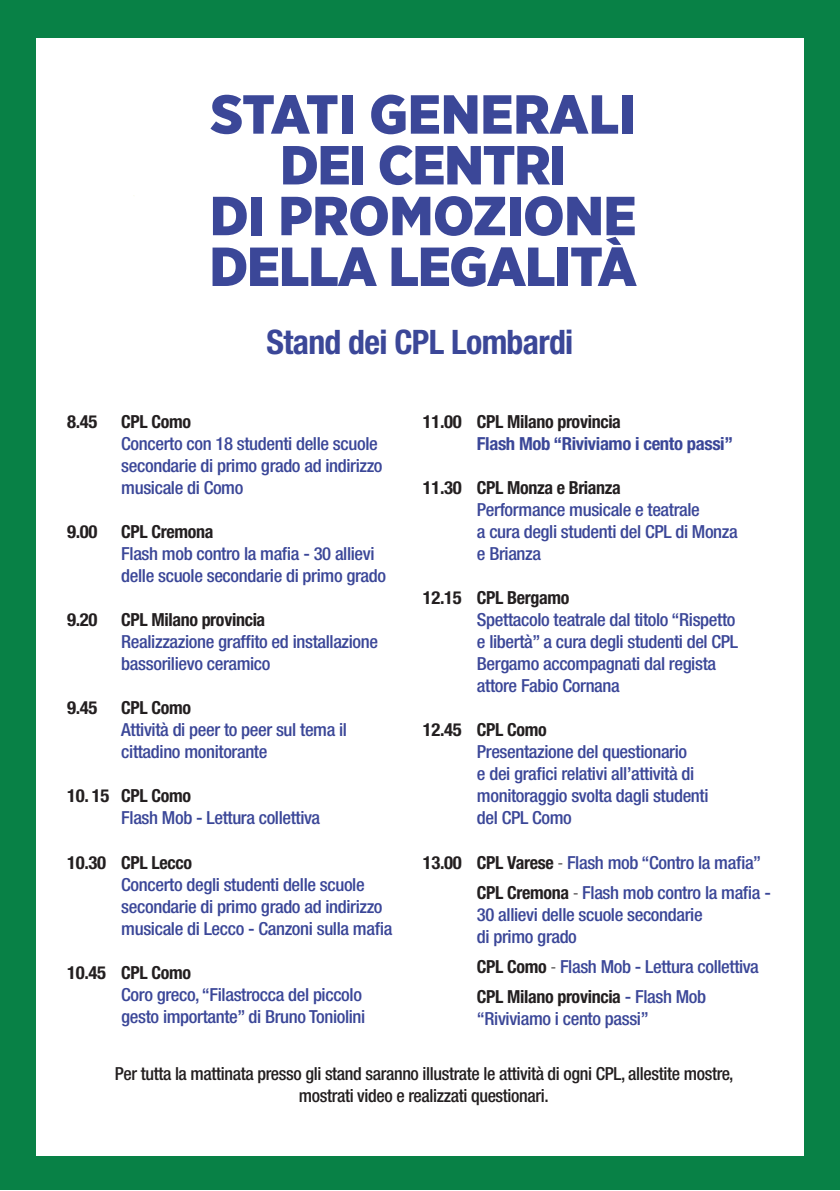
<style>
.page{position:relative;width:840px;height:1191px;background:#fff}
.page>*{position:absolute;margin:0;border:0;box-sizing:border-box;transform-origin:0 0}
.t1{font:900 54.8px "Gotham Narrow";letter-spacing:-.02em;color:#3b4798;scale:1.06 1}
.t2{font:900 54.8px "Gotham Narrow";color:#3b4798;scale:1.06 1}
.t3{font:700 condensed 33.8px "Helvetica Neue LT Std";letter-spacing:-.02em;color:#3b4798}
.t4{font:500 condensed 18px/22px "Helvetica Neue LT Std";letter-spacing:-.02em;color:#3b4798;scale:1.04 1}
.t5{font:700 condensed 18px "Helvetica Neue";letter-spacing:-.02em;color:#231f20}
.t6{font:500 condensed 18px/22px "Helvetica Neue";letter-spacing:-.02em;color:#231f20;text-align:center}
.t7{font:700 condensed 18px "Helvetica Neue LT Std";letter-spacing:-.02em;color:#3b4798;scale:1.04 1}
.t8{font:700 condensed 18px "Helvetica Neue LT Std";letter-spacing:-.02em;color:#231f20;scale:1.04 1}
.s1{font-family:"Helvetica Neue LT Std"}
.s2{font-weight:700;color:#231f20}
.s3{font-family:"Helvetica Neue";font-weight:700;color:#231f20}
.s4{font-family:"Helvetica Neue";font-weight:300;color:#231f20}
</style>
<div class="page">
<div style="left:0;top:0;width:839px;height:1189px;background:#088146"></div>
<div style="left:36px;top:38px;width:767px;height:1117px;background:#fff"></div>
<p class="t2" style="left:210px;top:78px;width:403px">STATI GENERALI</p>
<p class="t1" style="left:280px;top:129px;width:271px">DEI CENTRI</p>
<p class="t1" style="left:210px;top:180px;width:404px">DI PROMOZIONE</p>
<p class="t1" style="left:209px;top:230px;width:404px">DELLA LEGALITÀ</p>
<p class="t3" style="left:266px;top:322px;width:308px">Stand dei CPL Lombardi</p>
<p class="t8" style="left:67px;top:411px;width:31px">8.45</p>
<p class="t5" style="left:121px;top:411px;width:71px">CPL Como</p>
<p class="t4" style="left:121px;top:433px;width:253px">Concerto con 18 studenti delle scuole secondarie di primo grado ad indirizzo musicale di Como</p>
<p class="t8" style="left:67px;top:521px;width:31px">9.00</p>
<p class="t5" style="left:121px;top:521px;width:93px">CPL Cremona</p>
<p class="t4" style="left:121px;top:543px;width:245px">Flash mob contro la mafia - 30 allievi</p>
<p class="t4" style="left:121px;top:565px;width:256px">delle scuole secondarie di primo grado</p>
<p class="t8" style="left:67px;top:609px;width:31px">9.20</p>
<p class="t5" style="left:121px;top:609px;width:145px">CPL Milano provincia</p>
<p class="t4" style="left:121px;top:631px;width:248px">Realizzazione graffito ed installazione bassorilievo ceramico</p>
<p class="t8" style="left:67px;top:697px;width:31px">9.45</p>
<p class="t5" style="left:121px;top:697px;width:71px">CPL Como</p>
<p class="t4" style="left:121px;top:719px;width:218px">Attività di peer to peer sul tema il cittadino monitorante</p>
<p class="t5" style="left:67px;top:785px;width:125px"><span class="s1">10. 15</span> CPL Como</p>
<p class="t4" style="left:121px;top:807px;width:193px">Flash Mob - Lettura collettiva</p>
<p class="t5" style="left:67px;top:851px;width:126px"><span class="s1">10.30</span> CPL Lecco</p>
<p class="t4" style="left:121px;top:873px;width:262px">Concerto degli studenti delle scuole secondarie di primo grado ad indirizzo musicale di Lecco - Canzoni sulla mafia</p>
<p class="t5" style="left:67px;top:961px;width:125px"><span class="s1">10.45</span> CPL Como</p>
<p class="t4" style="left:121px;top:983px;width:236px">Coro greco, “Filastrocca del piccolo gesto importante” di Bruno Toniolini</p>
<p class="t5" style="left:422px;top:411px;width:199px"><span class="s1">11.00</span> CPL Milano provincia</p>
<p class="t7" style="left:476px;top:433px;width:247px">Flash Mob “Riviviamo i cento passi”</p>
<p class="t5" style="left:422px;top:477px;width:199px"><span class="s1">11.30</span> CPL Monza e Brianza</p>
<p class="t4" style="left:476px;top:499px;width:216px">Performance musicale e teatrale</p>
<p class="t4" style="left:476px;top:521px;width:252px">a cura degli studenti del CPL di Monza</p>
<p class="t4" style="left:476px;top:543px;width:63px">e Brianza</p>
<p class="t5" style="left:422px;top:587px;width:148px"><span class="s1">12.15</span> CPL Bergamo</p>
<p class="t4" style="left:476px;top:609px;width:252px">Spettacolo teatrale dal titolo “Rispetto e libertà” a cura degli studenti del CPL Bergamo accompagnati dal regista attore Fabio Cornana</p>
<p class="t5" style="left:422px;top:719px;width:125px"><span class="s1">12.45</span> CPL Como</p>
<p class="t4" style="left:476px;top:741px;width:203px">Presentazione del questionario</p>
<p class="t4" style="left:476px;top:763px;width:224px">e dei grafici relativi all’attività di monitoraggio svolta dagli studenti</p>
<p class="t4" style="left:476px;top:807px;width:93px">del CPL Como</p>
<p class="t4" style="left:422px;top:851px;width:326px"><span class="s2">13.00</span> <span class="s3">CPL Varese</span> <span class="s4">-</span> Flash mob “Contro la mafia”</p>
<p class="t4" style="left:476px;top:881px;width:284px"><span class="s3">CPL Cremona</span> <span class="s4">-</span> Flash mob contro la mafia -<br>30 allievi delle scuole secondarie</p>
<p class="t4" style="left:476px;top:925px;width:98px">di primo grado</p>
<p class="t4" style="left:476px;top:955px;width:272px"><span class="s3">CPL Como</span> <span class="s4">-</span> Flash Mob - Lettura collettiva</p>
<p class="t4" style="left:476px;top:985px;width:222px"><span class="s3">CPL Milano provincia</span> - Flash Mob “Riviviamo i cento passi”</p>
<p class="t6" style="left:115px;top:1062px;width:619px">Per tutta la mattinata presso gli stand saranno illustrate le attività di ogni CPL, allestite mostre, mostrati video e realizzati questionari.</p>
</div>
